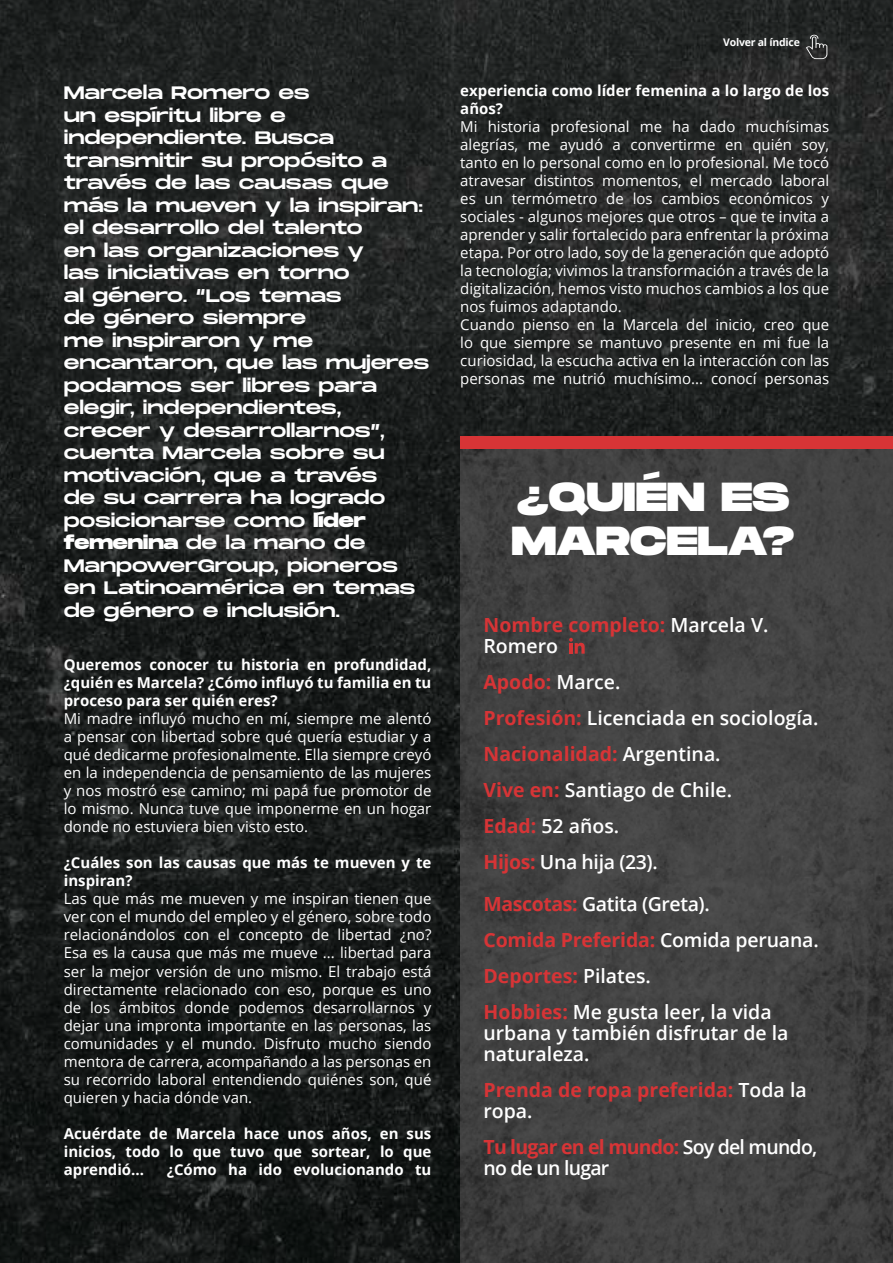
<style>
.page{position:relative;width:893px;height:1263px;background:#fff}
.page>*{position:absolute;margin:0;border:0;box-sizing:border-box;transform-origin:0 0}
.t1{font:800 40.5px/43.5px "Monument Extended";color:#fff}
.t2{font:700 19.5px/36px "Open Sans";color:#d73436}
.t3{font:600 19.5px/36px "Open Sans";color:#fff}
.t4{font:600 19.5px/21px "Open Sans";letter-spacing:-.04em;color:#fff}
.t5{font:18px/22.5px "Monument Extended";letter-spacing:-.01em;color:#fff}
.t6{font:15px/18px "Open Sans";color:#fff;text-align:justify}
.t7{font:700 15px/18px "Open Sans";color:#fff;text-align:justify}
.t8{font:700 10.5px "Open Sans";letter-spacing:-.02em;color:#fff}
.s1{font-weight:800}
.s2{font-weight:600;color:#fff}
.s3{font-weight:700;color:#d73436}
.s4{font-style:inherit}
</style>
<div class="page">
<img style="left:0;top:0;width:893px;height:1263px">
<div style="left:460px;top:446px;width:433px;height:817px;background:#424242"></div>
<div style="left:460px;top:436px;width:433px;height:12px;background:#d73436"></div>
<svg style="left:569px;top:638px;width:16px;height:16px"></svg>
<svg style="left:806px;top:35px;width:21px;height:24px"></svg>
<p class="t5" style="left:64px;top:81px;width:367px">Marcela Romero es<br>un espíritu libre e independiente. Busca transmitir su propósito a través de las causas que más la mueven y la inspiran: el desarrollo del talento<br>en las organizaciones y<br>las iniciativas en torno<br>al género. “Los temas<br>de género siempre<br>me inspiraron y me encantaron, que las mujeres podamos ser libres para elegir, independientes, crecer y desarrollarnos”, cuenta Marcela sobre su motivación, que a través<br>de su carrera ha logrado posicionarse como <span class="s1">líder femenina</span> de la mano de<br>ManpowerGroup, pioneros en Latinoamérica en temas de género e inclusión.</p>
<p class="t7" style="left:64px;top:656px;width:369px">Queremos conocer tu historia en profundidad, ¿quién es Marcela? ¿Cómo influyó tu familia en tu proceso para ser quién eres?</p>
<p class="t6" style="left:64px;top:710px;width:369px">Mi madre influyó mucho en mí, siempre me alentó a pensar con libertad sobre qué quería estudiar y a qué dedicarme profesionalmente. Ella siempre creyó en la independencia de pensamiento de las mujeres y nos mostró ese camino; mi papá fue promotor de lo mismo. Nunca tuve que imponerme en un hogar donde no estuviera bien visto esto.</p>
<p class="t7" style="left:64px;top:854px;width:369px">¿Cuáles son las causas que más te mueven y te inspiran?</p>
<p class="t6" style="left:64px;top:890px;width:369px">Las que más me mueven y me inspiran tienen que ver con el mundo del empleo y el género, sobre todo relacionándolos con el concepto de libertad ¿no?<br>Esa es la causa que más me mueve ... libertad para ser la mejor versión de uno mismo. El trabajo está directamente relacionado con eso, porque es uno de los ámbitos donde podemos desarrollarnos y dejar una impronta importante en las personas, las comunidades y el mundo. Disfruto mucho siendo mentora de carrera, acompañando a las personas en su recorrido laboral entendiendo quiénes son, qué quieren y hacia dónde van.</p>
<p class="t7" style="left:64px;top:1124px;width:369px">Acuérdate de Marcela hace unos años, en sus inicios, todo lo que tuvo que sortear, lo que aprendió...</p>
<p class="t7" style="left:167px;top:1160px;width:266px">¿Cómo ha ido evolucionando tu</p>
<p class="t8" style="left:723px;top:35px;width:78px">Volver al índice</p>
<p class="t7" style="left:460px;top:82px;width:370px">experiencia como líder femenina a lo largo de los años?</p>
<p class="t6" style="left:460px;top:118px;width:370px;text-align:left">Mi historia profesional me ha dado muchísimas alegrías, me ayudó a convertirme en quién soy, tanto en lo personal como en lo profesional. Me tocó atravesar distintos momentos, el mercado laboral es un termómetro de los cambios económicos y sociales - algunos mejores que otros – que te invita a aprender y salir fortalecido para enfrentar la próxima etapa. Por otro lado, soy de la generación que adoptó la tecnología; vivimos la transformación a través de la digitalización, hemos visto muchos cambios a los que nos fuimos adaptando.<br>Cuando pienso en la Marcela del inicio, creo que lo que siempre se mantuvo presente en mi fue la curiosidad, la escucha activa en la interacción con las personas me nutrió muchísimo... conocí personas</p>
<h1 class="t1" style="left:511px;top:474px;width:285px">¿QUIÉN ES<br>MARCELA?</h1>
<h2 class="t2" style="left:483px;top:614px;width:286px;line-height:21px">Nombre completo: <span class="s2">Marcela V.<br>Romero</span></h2>
<h2 class="t3" style="left:483px;top:664px;width:337px"><span class="s3">Apodo:</span> Marce.<br><span class="s3">Profesión:</span> Licenciada en sociología.<br><span class="s3">Nacionalidad:</span> Argentina.<br><span class="s3">Vive en:</span> Santiago de Chile.<br><span class="s3">Edad:</span> 52 años.<br><span class="s3">Hijos:</span> <span class="s4">Una hija (23).</span></h2>
<h2 class="t2" style="left:483px;top:886px;width:337px">Mascotas: <span class="s2">Gatita (Greta).<br></span>Comida Preferida: <span class="s2">Comida peruana.<br></span>Deportes: <span class="s2">Pilates.<br></span>Hobbies: <span class="s2">Me gusta leer, la vida</span></h2>
<h2 class="t3" style="left:483px;top:1022px;width:307px;line-height:21px">urbana y también disfrutar de la naturaleza.</h2>
<h2 class="t2" style="left:483px;top:1079px;width:325px;line-height:21px">Prenda de ropa preferida: <span class="s2">Toda la ropa.</span></h2>
<h2 class="t4" style="left:483px;top:1136px;width:335px"><span class="s3">Tu lugar en el mundo:</span> Soy del mundo, no de un lugar</h2>
</div>
